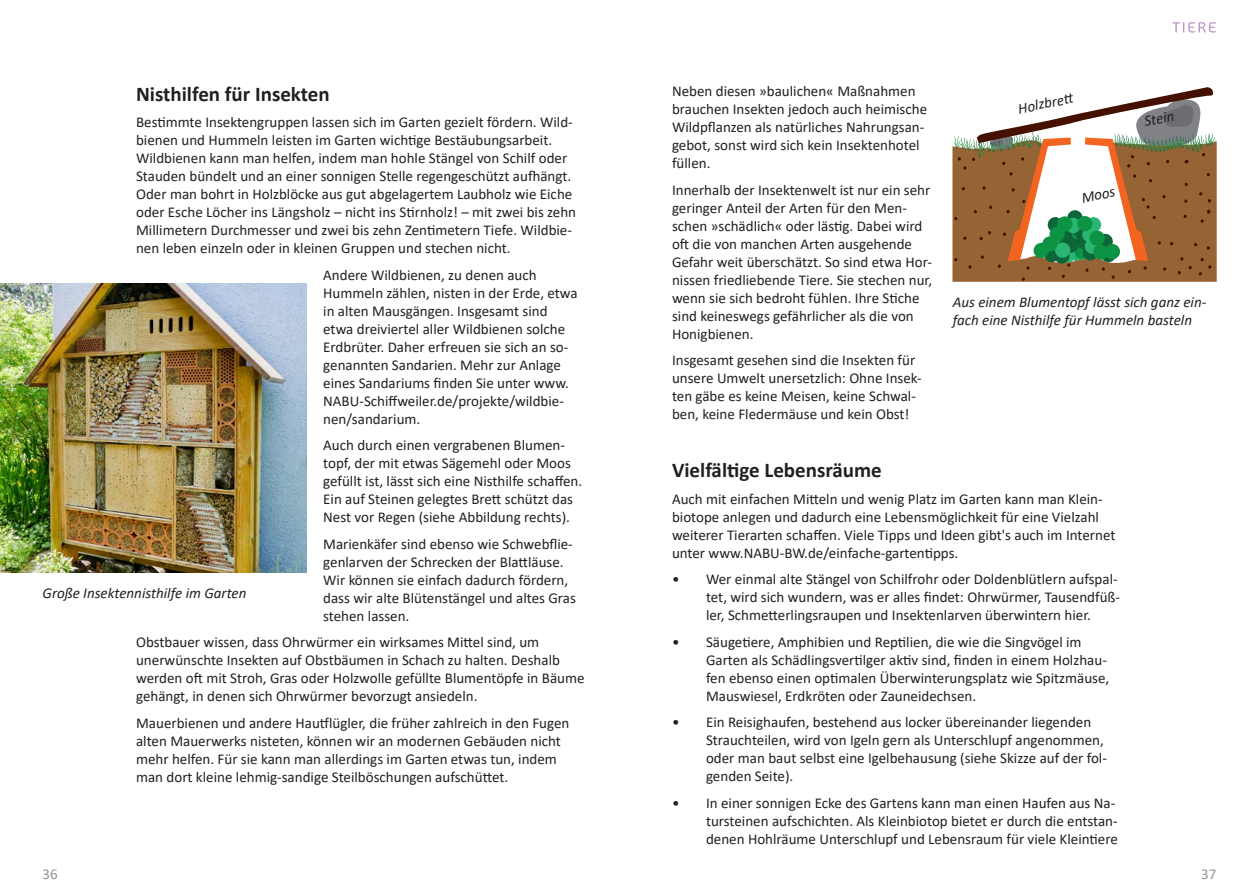
<style>
.page{position:relative;width:1259px;height:893px;background:#fff}
.page>*{position:absolute;margin:0;border:0;box-sizing:border-box;transform-origin:0 0}
.Überschrift_2{font:700 21px "Calibri";color:#231f20}
.Fließtext{font:15px/18px "Calibri";color:#231f20}
.BU{font:italic 15px/18px "Calibri";color:#231f20}
.t1{font:15px "Calibri";color:#939598}
</style>
<div class="page">
<svg style="left:952px;top:87px;width:264px;height:195px"></svg>
<img style="left:0;top:283px;width:306px;height:290px">
<svg style="left:1172px;top:22px;width:44px;height:11px"></svg>
<p class="Überschrift_2" style="left:136px;top:79px;width:195px">Nisthilfen für Insekten</p>
<p class="Fließtext" style="left:136px;top:113px;width:441px">Bestimmte Insektengruppen lassen sich im Garten gezielt fördern. Wild&shy;bienen und Hummeln leisten im Garten wichtige Bestäubungsarbeit.<br>Wildbienen kann man helfen, indem man hohle Stängel von Schilf oder Stauden bündelt und an einer sonnigen Stelle regengeschützt aufhängt.<br>Oder man bohrt in Holzblöcke aus gut abgelagertem Laubholz wie Eiche oder Esche Löcher ins Längsholz – nicht ins Stirnholz! – mit zwei bis zehn Millimetern Durchmesser und zwei bis zehn Zentimetern Tiefe. Wildbie&shy;nen leben einzeln oder in kleinen Gruppen und stechen nicht.</p>
<p class="Fließtext" style="left:323px;top:265px;width:256px">Andere Wildbienen, zu denen auch Hummeln zählen, nisten in der Erde, etwa in alten Mausgängen. Insgesamt sind etwa dreiviertel aller Wildbienen solche Erdbrüter. Daher erfreuen sie sich an so&shy;genannten Sandarien. Mehr zur Anlage eines Sandariums finden Sie unter www.<br>NABU-Schiffweiler.de/projekte/wildbie&shy;nen/sandarium.</p>
<p class="Fließtext" style="left:323px;top:436px;width:260px">Auch durch einen vergrabenen Blumen&shy;topf, der mit etwas Sägemehl oder Moos gefüllt ist, lässt sich eine Nisthilfe schaffen.<br>Ein auf Steinen gelegtes Brett schützt das Nest vor Regen (siehe Abbildung rechts).</p>
<p class="Fließtext" style="left:323px;top:534px;width:254px">Marienkäfer sind ebenso wie Schwebflie&shy;genlarven der Schrecken der Blattläuse.<br>Wir können sie einfach dadurch fördern, dass wir alte Blütenstängel und altes Gras stehen lassen.</p>
<p class="Fließtext" style="left:136px;top:633px;width:450px">Obstbauer wissen, dass Ohrwürmer ein wirksames Mittel sind, um unerwünschte Insekten auf Obstbäumen in Schach zu halten. Deshalb werden oft mit Stroh, Gras oder Holzwolle gefüllte Blumentöpfe in Bäume gehängt, in denen sich Ohrwürmer bevorzugt ansiedeln.</p>
<p class="Fließtext" style="left:136px;top:713px;width:435px">Mauerbienen und andere Hautflügler, die früher zahlreich in den Fugen alten Mauerwerks nisteten, können wir an modernen Gebäuden nicht mehr helfen. Für sie kann man allerdings im Garten etwas tun, indem man dort kleine lehmig-sandige Steilböschungen aufschüttet.</p>
<p class="BU" style="left:43px;top:583px;width:205px">Große Insektennisthilfe im Garten</p>
<p class="Fließtext" style="left:672px;top:82px;width:257px">Neben diesen »baulichen« Maßnahmen brauchen Insekten jedoch auch heimische Wildpflanzen als natürliches Nahrungsan&shy;gebot, sonst wird sich kein Insektenhotel füllen.</p>
<p class="Fließtext" style="left:672px;top:180px;width:262px">Innerhalb der Insektenwelt ist nur ein sehr geringer Anteil der Arten für den Men&shy;schen »schädlich« oder lästig. Dabei wird oft die von manchen Arten ausgehende Gefahr weit überschätzt. So sind etwa Hor&shy;nissen friedliebende Tiere. Sie stechen nur, wenn sie sich bedroht fühlen. Ihre Stiche sind keineswegs gefährlicher als die von Honigbienen.</p>
<p class="Fließtext" style="left:672px;top:351px;width:251px">Insgesamt gesehen sind die Insekten für unsere Umwelt unersetzlich: Ohne Insek&shy;ten gäbe es keine Meisen, keine Schwal&shy;ben, keine Fledermäuse und kein Obst!</p>
<p class="BU" style="left:1016px;top:99px;width:53px;rotate:-12deg">Holzbrett</p>
<p class="BU" style="left:1079px;top:189px;width:36px;rotate:-12deg">Moos</p>
<p class="BU" style="left:1142px;top:112px;width:31px;rotate:-12deg">Stein</p>
<p class="BU" style="left:952px;top:292px;width:255px">Aus einem Blumentopf lässt sich ganz ein&shy;fach eine Nisthilfe für Hummeln basteln</p>
<p class="Überschrift_2" style="left:672px;top:455px;width:211px">Vielfältige Lebensräume</p>
<p class="Fließtext" style="left:672px;top:489px;width:445px">Auch mit einfachen Mitteln und wenig Platz im Garten kann man Klein&shy;biotope anlegen und dadurch eine Lebensmöglichkeit für eine Vielzahl weiterer Tierarten schaffen. Viele Tipps und Ideen gibt's auch im Internet unter www.NABU-BW.de/einfache-gartentipps.</p>
<p class="Fließtext" style="left:706px;top:570px;width:415px;text-indent:-34px">• Wer einmal alte Stängel von Schilfrohr oder Doldenblütlern aufspal&shy;tet, wird sich wundern, was er alles findet: Ohrwürmer, Tausendfüß&shy;ler, Schmetterlingsraupen und Insektenlarven überwintern hier.</p>
<p class="Fließtext" style="left:706px;top:632px;width:405px;text-indent:-34px">• Säugetiere, Amphibien und Reptilien, die wie die Singvögel im Garten als Schädlingsvertilger aktiv sind, finden in einem Holzhau&shy;fen ebenso einen optimalen Überwinterungsplatz wie Spitzmäuse, Mauswiesel, Erdkröten oder Zauneidechsen.</p>
<p class="Fließtext" style="left:706px;top:713px;width:402px;text-indent:-34px">• Ein Reisighaufen, bestehend aus locker übereinander liegenden Strauchteilen, wird von Igeln gern als Unterschlupf angenommen, oder man baut selbst eine Igelbehausung (siehe Skizze auf der fol&shy;genden Seite).</p>
<p class="Fließtext" style="left:706px;top:793px;width:413px;text-indent:-34px">• In einer sonnigen Ecke des Gartens kann man einen Haufen aus Na&shy;tursteinen aufschichten. Als Kleinbiotop bietet er durch die entstan&shy;denen Hohlräume Unterschlupf und Lebensraum für viele Kleintiere</p>
<p class="t1" style="left:43px;top:863px;width:17px">36</p>
<p class="t1" style="left:1201px;top:863px;width:17px">37</p>
</div>
